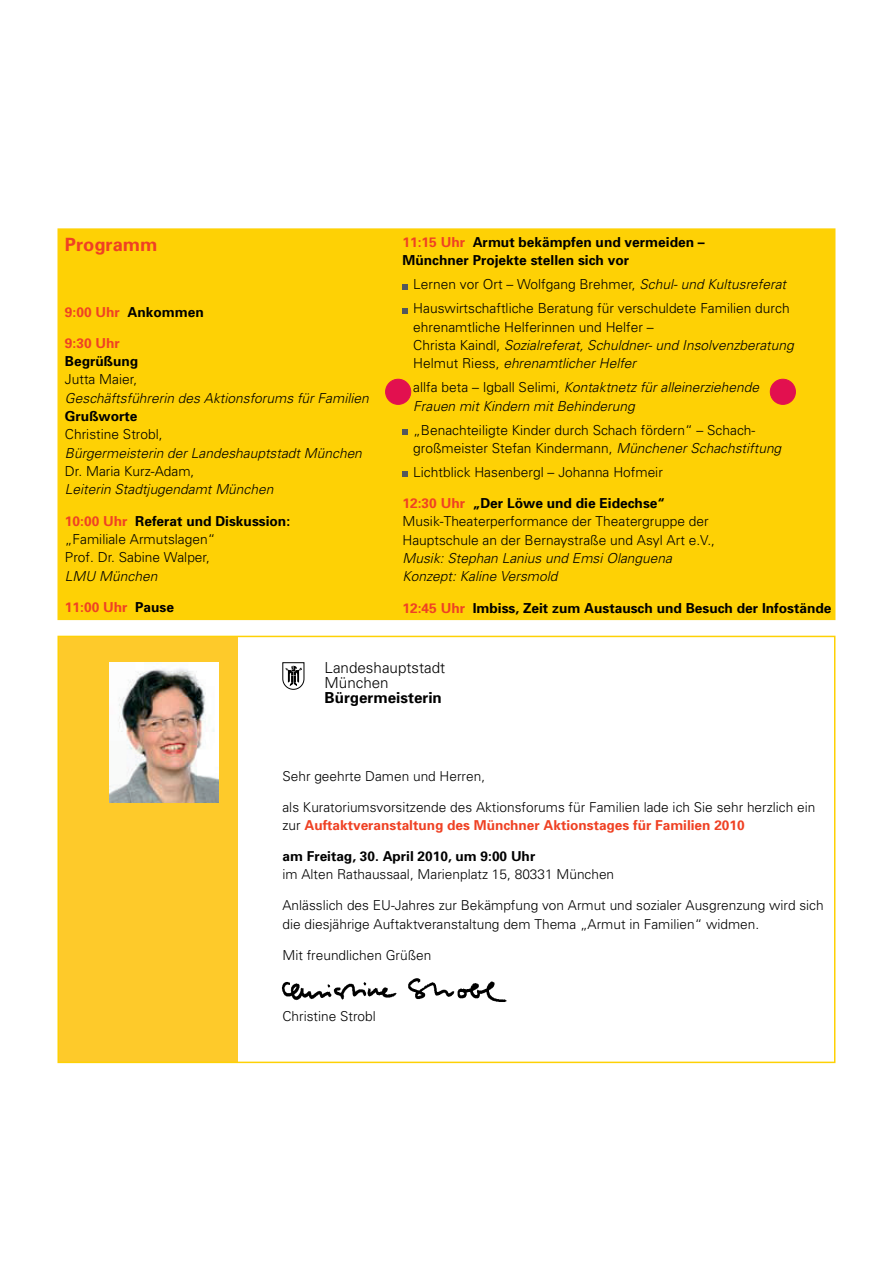
<style>
.page{position:relative;width:893px;height:1263px;background:#fff}
.page>*{position:absolute;margin:0;border:0;box-sizing:border-box;transform-origin:0 0}
.t1{font:700 18.3px "Univers";color:#ef4124}
.t2{font:300 15.15px/14.9px "Univers";color:#000}
.t3{font:700 15.15px "Univers";color:#000}
.t4{font:300 13.8px/18.3px "Univers";color:#000}
.t5{font:italic 300 13.8px/18.3px "Univers";color:#000}
.t6{font:700 13.8px/18.3px "Univers";color:#000}
.t7{font:700 13.8px "Univers";color:#ef4124}
.t8{font:300 13.65px/18.1px "Univers";color:#000}
.t9{font:700 13.65px "Univers";color:#000}
.s1{color:#ef4124}
.s2{font-weight:700;color:#ef4124}
.s3{font-weight:700}
.s4{color:#000}
.s5{font-style:italic}
.s6{font-style:normal}
</style>
<div class="page">
<div style="left:58px;top:636px;width:180px;height:426px;background:#feca2a"></div>
<img style="left:110px;top:662px;width:108px;height:140px">
<img style="left:281px;top:978px;width:226px;height:24px">
<svg style="left:282px;top:662px;width:23px;height:28px"></svg>
<div style="left:57px;top:636px;width:778px;height:427px;border:2px solid #fed105"></div>
<div style="left:59px;top:230px;width:775px;height:388px;background:#fed105"></div>
<svg style="left:402px;top:284px;width:6px;height:5px"></svg>
<svg style="left:402px;top:308px;width:6px;height:5px"></svg>
<svg style="left:402px;top:429px;width:6px;height:5px"></svg>
<svg style="left:402px;top:471px;width:6px;height:6px"></svg>
<div style="left:57px;top:228px;width:778px;height:392px;border:3px solid #fed105"></div>
<div style="left:386px;top:379px;width:25px;height:25px;background:#e2104f;border-radius:50%"></div>
<div style="left:385px;top:379px;width:26px;height:26px;border:1px solid #e2104f;border-radius:50%"></div>
<div style="left:770px;top:379px;width:25px;height:25px;background:#e2104f;border-radius:50%"></div>
<div style="left:770px;top:379px;width:26px;height:26px;border:1px solid #e2104f;border-radius:50%"></div>
<h1 class="t1" style="left:65px;top:233px;width:94px">Programm</h1>
<p class="t6" style="left:65px;top:302px;width:140px"><span class="s1">9:00 Uhr</span> Ankommen</p>
<p class="t7" style="left:65px;top:335px;width:56px">9:30 Uhr</p>
<p class="t6" style="left:65px;top:352px;width:75px">Begrüßung</p>
<p class="t4" style="left:65px;top:370px;width:74px">Jutta Maier,</p>
<p class="t5" style="left:65px;top:389px;width:305px">Geschäftsführerin des Aktionsforums für Familien</p>
<p class="t6" style="left:65px;top:407px;width:74px">Grußworte</p>
<p class="t4" style="left:65px;top:425px;width:99px">Christine Strobl,</p>
<p class="t5" style="left:65px;top:444px;width:298px">Bürgermeisterin der Landeshauptstadt München</p>
<p class="t4" style="left:65px;top:462px;width:131px">Dr. Maria Kurz-Adam,</p>
<p class="t5" style="left:65px;top:480px;width:210px">Leiterin Stadtjugendamt München</p>
<p class="t4" style="left:65px;top:512px;width:227px"><span class="s2">10:00 Uhr</span> <span class="s3">Referat und Diskussion: </span>„Familiale Armutslagen“<br>Prof. Dr. Sabine Walper,</p>
<p class="t5" style="left:65px;top:567px;width:94px">LMU München</p>
<p class="t7" style="left:65px;top:599px;width:111px">11:00 Uhr <span class="s4">Pause</span></p>
<p class="t6" style="left:402px;top:233px;width:304px"><span class="s1">11:15 Uhr</span> Armut bekämpfen und vermeiden –<br>Münchner Projekte stellen sich vor</p>
<p class="t4" style="left:413px;top:272px;width:378px;line-height:24px">Lernen vor Ort – Wolfgang Brehmer, <span class="s5">Schul- und Kultusreferat<br></span>Hauswirtschaftliche Beratung für verschuldete Familien durch</p>
<p class="t5" style="left:413px;top:318px;width:382px"><span class="s6">ehrenamtliche Helferinnen und Helfer –<br>Christa Kaindl,</span> Sozialreferat, Schuldner- und Insolvenzberatung<br><span class="s6">Helmut Riess,</span> ehrenamtlicher Helfer</p>
<p class="t5" style="left:413px;top:378px;width:347px"><span class="s6">allfa beta – Igball Selimi,</span> Kontaktnetz für alleinerziehende<br>Frauen mit Kindern mit Behinderung</p>
<p class="t4" style="left:413px;top:420px;width:369px">„Benachteiligte Kinder durch Schach fördern“ – Schach&shy;großmeister Stefan Kindermann, <span class="s5">Münchener Schachstiftung</span></p>
<p class="t4" style="left:413px;top:463px;width:251px">Lichtblick Hasenbergl – Johanna Hofmeir</p>
<p class="t4" style="left:402px;top:494px;width:314px"><span class="s2">12:30 Uhr</span> <span class="s3">„Der Löwe und die Eidechse“<br></span>Musik-Theaterperformance der Theatergruppe der<br>Hauptschule an der Bernaystraße und Asyl Art e.V.,</p>
<p class="t5" style="left:402px;top:549px;width:271px">Musik: Stephan Lanius und Emsi Olanguena<br>Konzept: Kaline Versmold</p>
<p class="t6" style="left:402px;top:599px;width:431px"><span class="s1">12:45 Uhr</span> Imbiss, Zeit zum Austausch und Besuch der Infostände</p>
<p class="t2" style="left:325px;top:660px;width:122px">Landeshauptstadt<br>München</p>
<p class="t3" style="left:325px;top:689px;width:119px">Bürgermeisterin</p>
<p class="t8" style="left:282px;top:767px;width:204px">Sehr geehrte Damen und Herren,</p>
<p class="t8" style="left:282px;top:798px;width:534px">als Kuratoriumsvorsitzende des Aktionsforums für Familien lade ich Sie sehr herzlich ein zur <span class="s2">Auftaktveranstaltung des Münchner Aktionstages für Familien 2010</span></p>
<p class="t9" style="left:282px;top:848px;width:254px">am Freitag, 30. April 2010, um 9:00 Uhr</p>
<p class="t8" style="left:282px;top:865px;width:333px">im Alten Rathaussaal, Marienplatz 15, 80331 München</p>
<p class="t8" style="left:282px;top:896px;width:543px">Anlässlich des EU-Jahres zur Bekämpfung von Armut und sozialer Ausgrenzung wird sich die diesjährige Auftaktveranstaltung dem Thema „Armut in Familien“ widmen.</p>
<p class="t8" style="left:282px;top:946px;width:150px">Mit freundlichen Grüßen</p>
<p class="t8" style="left:282px;top:1007px;width:95px">Christine Strobl</p>
</div>
